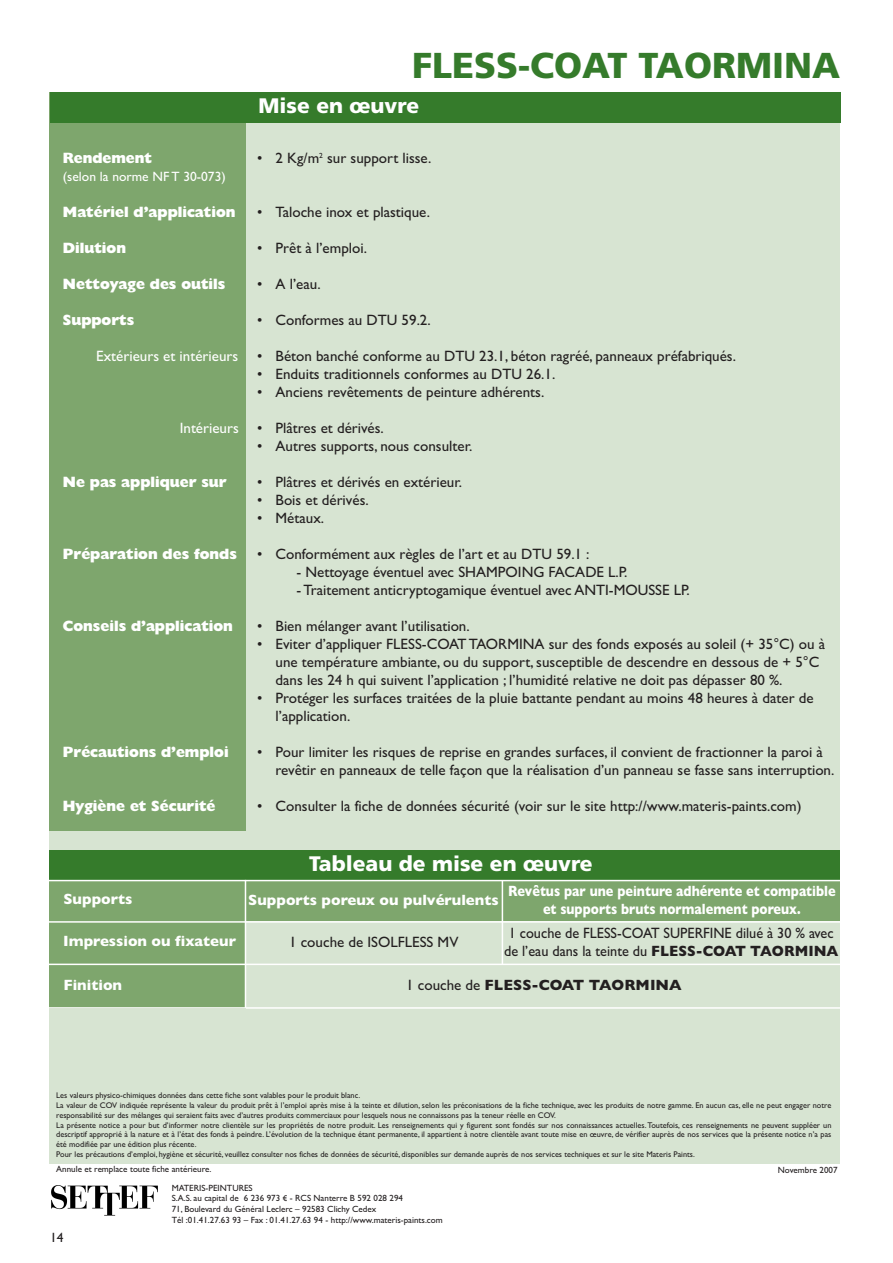
<style>
.page{position:relative;width:893px;height:1263px;background:#fff}
.page>*{position:absolute;margin:0;border:0;box-sizing:border-box;transform-origin:0 0}
.t1{font:900 36px "Frutiger";color:#357b2b}
.t2{font:900 21px "Frutiger";color:#fff}
.t3{font:15px/18px "Gill Sans";color:#231f20}
.t4{font:800 15px "Humanist 521 BT";color:#fff}
.t5{font:15px/18px "Gill Sans";color:#231f20;text-align:center;scale:.95 1}
.t6{font:700 15px/18px "Gill Sans";color:#fff;text-align:center;scale:.85 1}
.t7{font:700 15px "Gill Sans";color:#fff}
.t8{font:700 15px "Gill Sans";color:#231f20}
.t9{font:15px "Gill Sans";color:#fff}
.t10{font:13.5px "Gill Sans";color:#fff}
.t11{font:13.5px "Gill Sans";color:#231f20}
.t12{font:9px/10.8px "Gill Sans";color:#231f20}
.t13{font:8.25px/9.9px "Gill Sans";color:#231f20}
.s1{color:#fff}
.s2{font-weight:700}
.s3{font-weight:400}
.s4{font-family:"Bienvenue Euro TT"}
</style>
<div class="page">
<div style="left:49px;top:92px;width:791px;height:1071px;background:#d7e4d2"></div>
<div style="left:49px;top:92px;width:197px;height:738px;background:#7ea66d"></div>
<div style="left:50px;top:92px;width:791px;height:30px;background:#357b2b"></div>
<div style="left:49px;top:918px;width:196px;height:91px;background:#7ea66d"></div>
<div style="left:49px;top:850px;width:791px;height:30px;background:#357b2b"></div>
<div style="left:49px;top:881px;width:791px;height:40px;background:#7ea66d"></div>
<hr style="left:44px;top:921px;width:805px;height:2px;background:#fff">
<hr style="left:46px;top:963px;width:805px;height:2px;background:#fff">
<hr style="left:245px;top:880px;width:1px;height:128px;background:#fff">
<hr style="left:502px;top:880px;width:1px;height:84px;background:#fff">
<hr style="left:43px;top:880px;width:801px;height:1px;background:#fff">
<hr style="left:43px;top:1007px;width:805px;height:2px;background:#fff">
<img style="left:51px;top:1185px;width:106px;height:30px">
<h1 class="t1" style="left:412px;top:51px;width:430px">FLESS-COAT TAORMINA</h1>
<h2 class="t2" style="left:259px;top:97px;width:162px">Mise en œuvre</h2>
<p class="t4" style="left:63px;top:153px;width:91px">Rendement</p>
<p class="t3" style="left:257px;top:149px;width:176px">• 2 Kg/m<sup>2</sup> sur support lisse.</p>
<p class="t10" style="left:63px;top:169px;width:164px">(selon la norme NF T 30-073)</p>
<p class="t4" style="left:63px;top:207px;width:174px">Matériel d’application</p>
<p class="t3" style="left:257px;top:203px;width:174px">• Taloche inox et plastique.</p>
<p class="t4" style="left:63px;top:243px;width:65px">Dilution</p>
<p class="t3" style="left:257px;top:239px;width:112px">• Prêt à l’emploi.</p>
<p class="t4" style="left:63px;top:279px;width:164px">Nettoyage des outils</p>
<p class="t3" style="left:257px;top:275px;width:65px">• A l’eau.</p>
<p class="t4" style="left:63px;top:315px;width:73px">Supports</p>
<p class="t3" style="left:257px;top:311px;width:175px">• Conformes au DTU 59.2.</p>
<p class="t9" style="left:96px;top:347px;width:143px">Extérieurs et intérieurs</p>
<p class="t3" style="left:257px;top:347px;width:480px">• Béton banché conforme au DTU 23.1, béton ragréé, panneaux préfabriqués.</p>
<p class="t3" style="left:257px;top:365px;width:300px">• Enduits traditionnels conformes au DTU 26.1.</p>
<p class="t3" style="left:257px;top:383px;width:289px">• Anciens revêtements de peinture adhérents.</p>
<p class="t3" style="left:180px;top:419px;width:206px"><span class="s1">Intérieurs</span> • Plâtres et dérivés.</p>
<p class="t3" style="left:257px;top:437px;width:217px">• Autres supports, nous consulter.</p>
<p class="t4" style="left:63px;top:477px;width:165px">Ne pas appliquer sur</p>
<p class="t3" style="left:257px;top:473px;width:207px">• Plâtres et dérivés en extérieur.</p>
<p class="t3" style="left:257px;top:491px;width:113px">• Bois et dérivés.</p>
<p class="t3" style="left:257px;top:509px;width:69px">• Métaux.</p>
<p class="t4" style="left:63px;top:549px;width:175px">Préparation des fonds</p>
<p class="t3" style="left:257px;top:545px;width:334px">• Conformément aux règles de l’art et au DTU 59.1 :</p>
<p class="t3" style="left:296px;top:563px;width:333px">- Nettoyage éventuel avec SHAMPOING FACADE L.P.</p>
<p class="t3" style="left:296px;top:581px;width:395px">- Traitement anticryptogamique éventuel avec ANTI-MOUSSE LP.</p>
<p class="t4" style="left:63px;top:621px;width:172px">Conseils d’application</p>
<p class="t3" style="left:257px;top:617px;width:214px">• Bien mélanger avant l’utilisation.</p>
<p class="t3" style="left:276px;top:635px;width:551px;text-indent:-19px">• Eviter d’appliquer FLESS-COAT TAORMINA sur des fonds exposés au soleil (+ 35°C) ou à une température ambiante, ou du support, susceptible de descendre en dessous de + 5°C dans les 24 h qui suivent l’application ; l’humidité relative ne doit pas dépasser 80 %.</p>
<p class="t3" style="left:276px;top:689px;width:540px;text-indent:-19px">• Protéger les surfaces traitées de la pluie battante pendant au moins 48 heures à dater de l’application.</p>
<p class="t4" style="left:63px;top:747px;width:167px">Précautions d’emploi</p>
<p class="t3" style="left:276px;top:743px;width:560px;text-indent:-19px">• Pour limiter les risques de reprise en grandes surfaces, il convient de fractionner la paroi à revêtir en panneaux de telle façon que la réalisation d’un panneau se fasse sans interruption.</p>
<p class="t4" style="left:63px;top:801px;width:154px">Hygiène et Sécurité</p>
<p class="t3" style="left:257px;top:797px;width:546px">• Consulter la fiche de données sécurité (voir sur le site http://www.materis-paints.com)</p>
<p class="t7" style="left:63px;top:890px;width:70px">Supports</p>
<p class="t7" style="left:63px;top:932px;width:174px">Impression ou fixateur</p>
<p class="t7" style="left:63px;top:975px;width:60px">Finition</p>
<h2 class="t2" style="left:309px;top:855px;width:285px">Tableau de mise en œuvre</h2>
<p class="t7" style="left:248px;top:891px;width:252px">Supports poreux ou pulvérulents</p>
<p class="t6" style="left:508px;top:881px;width:387px">Revêtus par une peinture adhérente et compatible et supports bruts normalement poreux.</p>
<p class="t3" style="left:289px;top:933px;width:171px">1 couche de ISOLFLESS MV</p>
<p class="t5" style="left:504px;top:924px;width:353px">1 couche de FLESS-COAT SUPERFINE dilué à 30 % avec de l’eau dans la teinte du <span class="s2">FLESS-COAT TAORMINA</span></p>
<p class="t8" style="left:406px;top:976px;width:277px"><span class="s3">1 couche de</span> FLESS-COAT TAORMINA</p>
<p class="t13" style="left:56px;top:1090px;width:777px">Les valeurs physico-chimiques données dans cette fiche sont valables pour le produit blanc.<br>La valeur de COV indiquée représente la valeur du produit prêt à l’emploi après mise à la teinte et dilution, selon les préconisations de la fiche technique, avec les produits de notre gamme. En aucun cas, elle ne peut engager notre responsabilité sur des mélanges qui seraient faits avec d’autres produits commerciaux pour lesquels nous ne connaissons pas la teneur réelle en COV.<br>La présente notice a pour but d’informer notre clientèle sur les propriétés de notre produit. Les renseignements qui y figurent sont fondés sur nos connaissances actuelles.Toutefois, ces renseignements ne peuvent suppléer un descriptif approprié à la nature et à l’état des fonds à peindre. L’évolution de la technique étant permanente, il appartient à notre clientèle avant toute mise en œuvre, de vérifier auprès de nos services que la présente notice n’a pas été modifiée par une édition plus récente.<br>Pour les précautions d’emploi, hygiène et sécurité, veuillez consulter nos fiches de données de sécurité, disponibles sur demande auprès de nos services techniques et sur le site Materis Paints.</p>
<p class="t12" style="left:172px;top:1159px;width:83px;line-height:18.8px;text-indent:-115px">Annule et remplace toute fiche antérieure.<br>MATERIS-PEINTURES</p>
<p class="t12" style="left:172px;top:1193px;width:273px">S.A.S. au capital de 6 236 973 <span class="s4">a</span> - RCS Nanterre B 592 028 294<br>71, Boulevard du Général Leclerc – 92583 Clichy Cedex<br>Tél :01.41.27.63 93 – Fax : 01.41.27.63 94 - http://www.materis-paints.com</p>
<p class="t12" style="left:778px;top:1164px;width:61px">Novembre 2007</p>
<p class="t11" style="left:50px;top:1229px;width:15px">14</p>
</div>
